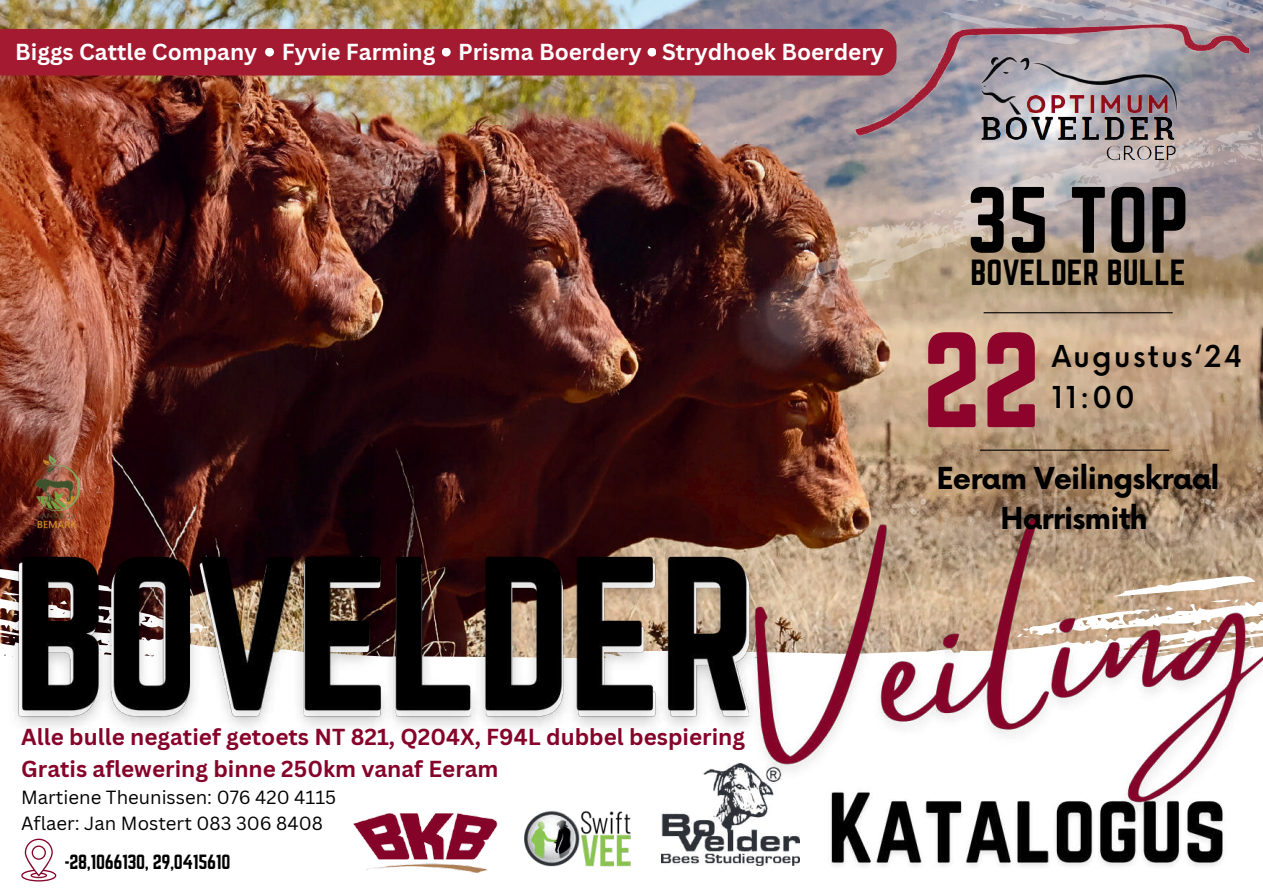
<style>
.page{position:relative;width:1263px;height:894px;background:#fff}
.page>*{position:absolute;margin:0;border:0;box-sizing:border-box;transform-origin:0 0}
.t1{font:118.5px "Norwester";color:#8e032c}
.t2{font:82.2px "Norwester";color:#000}
.t3{font:31.8px "Norwester";color:#000}
.t4{font:700 29.55px/40.5px "Now";letter-spacing:-.03em;color:#000001;text-align:center}
.t5{font:500 29.4px/40px "Now";letter-spacing:.08em;color:#000001}
.t6{font:700 22.5px/31.5px "Canva Sans";color:#86032a}
.t7{font:700 22.5px "Canva Sans";color:#fff}
.t8{font:18.6px/25.8px "Canva Sans";color:#000}
.t9{font:18px "Norwester";letter-spacing:-.02em;color:#000}
</style>
<div class="page">
<img style="left:0;top:75px;width:1262px;height:446px">
<img style="left:715px;top:75px;width:548px;height:378px">
<img style="left:825px;top:75px;width:438px;height:137px">
<img style="left:0;top:521px;width:717px;height:206px">
<img style="left:717px;top:459px;width:546px;height:407px">
<img style="left:31px;top:453px;width:51px;height:80px">
<img style="left:0;top:0;width:1263px;height:75px">
<div style="left:265px;top:48px;width:9px;height:9px;background:#fff;border-radius:50%"></div>
<div style="left:442px;top:48px;width:9px;height:9px;background:#fff;border-radius:50%"></div>
<div style="left:647px;top:48px;width:9px;height:9px;background:#fff;border-radius:50%"></div>
<img style="left:353px;top:813px;width:145px;height:60px">
<img style="left:662px;top:763px;width:137px;height:101px">
<img style="left:524px;top:811px;width:107px;height:56px">
<hr style="left:980px;top:449px;width:189px;height:1px;background:#000">
<hr style="left:984px;top:312px;width:189px;height:1px;background:#000">
<svg style="left:21px;top:838px;width:35px;height:43px"></svg>
<img style="left:822px;top:776px;width:411px;height:91px">
<p class="t7" style="left:15px;top:38px;width:870px">Biggs Cattle Company Fyvie Farming Prisma Boerdery Strydhoek Boerdery</p>
<h2 class="t2" style="left:966px;top:181px;width:224px">35 TOP</h2>
<h3 class="t3" style="left:970px;top:257px;width:217px">BOVELDER BULLE</h3>
<h1 class="t1" style="left:922px;top:323px;width:120px">22</h1>
<h3 class="t4" style="left:937px;top:457px;width:285px">Eeram Veilingskraal<br>Harrismith</h3>
<h3 class="t5" style="left:1052px;top:335px;width:192px">Augustus‘24<br>11:00</h3>
<p class="t6" style="left:21px;top:721px;width:725px">Alle bulle negatief getoets NT 821, Q204X, F94L dubbel bespiering<br>Gratis aflewering binne 250km vanaf Eeram</p>
<p class="t8" style="left:21px;top:784px;width:316px">Martiene Theunissen: 076 420 4115<br>Aflaer: Jan Mostert 083 306 8408</p>
<p class="t9" style="left:64px;top:853px;width:167px">-28,1066130, 29,0415610</p>
</div>
